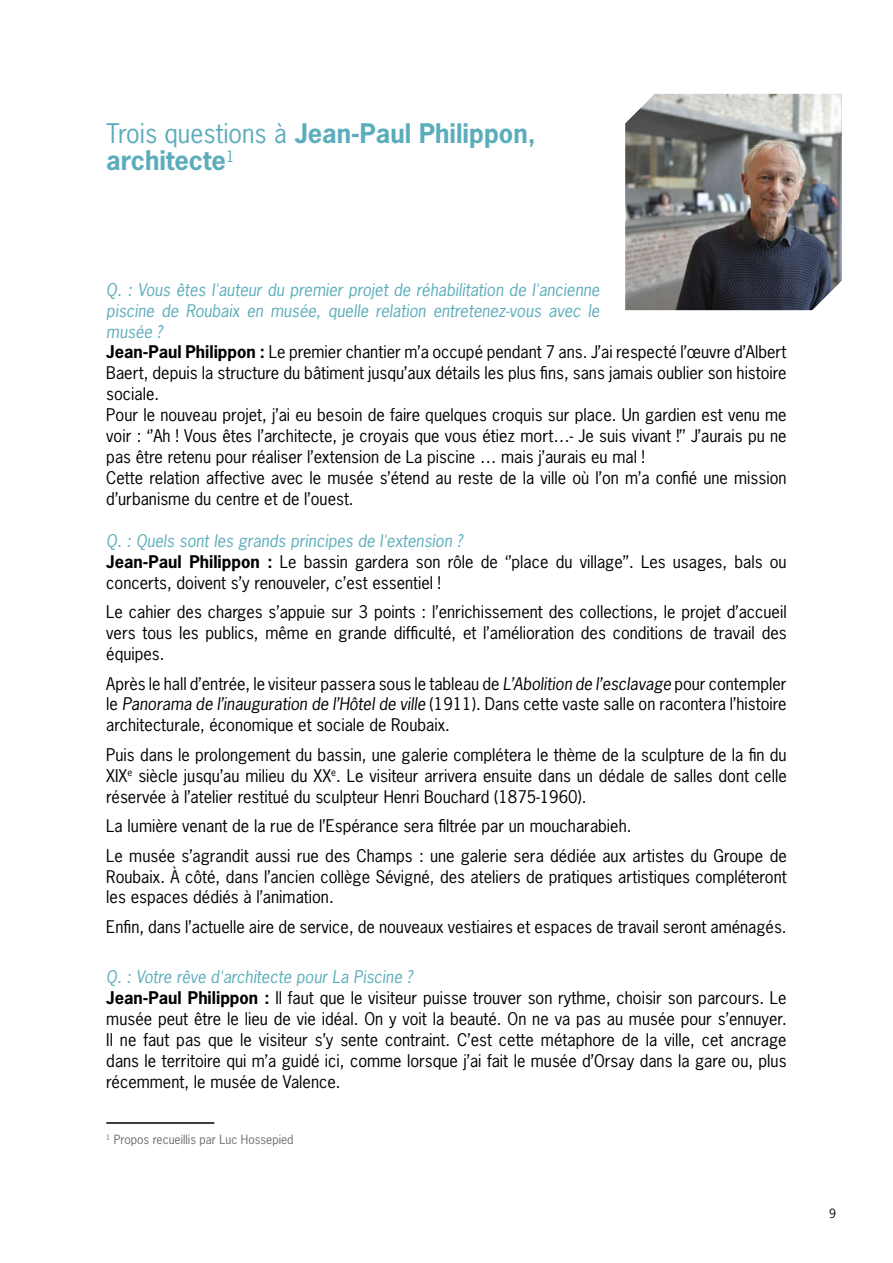
<style>
.page{position:relative;width:893px;height:1263px;background:#fff}
.page>*{position:absolute;margin:0;border:0;box-sizing:border-box;transform-origin:0 0}
.t1{font:700 25.35px/26.8px "News Gothic Std";color:#5cadbc}
.t2{font:16.5px/21px "News Gothic Std";color:#000}
.t3{font:12px "News Gothic Std";color:#6d6e71}
.t4{font:12px "News Gothic Std";color:#000}
.s1{font-weight:400}
.s2{font-style:italic;color:#5cadbc}
.s3{font-weight:700}
.s4{font-style:italic}
</style>
<div class="page">
<hr style="left:106px;top:1122px;width:108px;height:2px;background:#000">
<img style="left:625px;top:93px;width:217px;height:218px">
<h1 class="t1" style="left:106px;top:120px;width:431px"><span class="s1">Trois questions à</span> Jean-Paul Philippon, architecte<sup>1</sup></h1>
<p class="t2" style="left:106px;top:279px;width:682px"><span class="s2">Q. : Vous êtes l'auteur du premier projet de réhabilitation de l'ancienne<br>piscine de Roubaix en musée, quelle relation entretenez-vous avec le<br>musée ?<br></span><span class="s3">Jean-Paul Philippon :</span> Le premier chantier m’a occupé pendant 7 ans. J’ai respecté l’œuvre d’Albert Baert, depuis la structure du bâtiment jusqu’aux détails les plus fins, sans jamais oublier son histoire sociale.<br>Pour le nouveau projet, j’ai eu besoin de faire quelques croquis sur place. Un gardien est venu me voir : ‘’Ah ! Vous êtes l’architecte, je croyais que vous étiez mort…- Je suis vivant !’’ J’aurais pu ne pas être retenu pour réaliser l’extension de La piscine … mais j’aurais eu mal !<br>Cette relation affective avec le musée s’étend au reste de la ville où l’on m’a confié une mission d’urbanisme du centre et de l’ouest.</p>
<p class="t2" style="left:106px;top:530px;width:682px"><span class="s2">Q. : Quels sont les grands principes de l'extension ?<br></span><span class="s3">Jean-Paul Philippon :</span> Le bassin gardera son rôle de ‘’place du village’’. Les usages, bals ou concerts, doivent s’y renouveler, c’est essentiel !</p>
<p class="t2" style="left:106px;top:601px;width:682px;text-align:justify">Le cahier des charges s’appuie sur 3 points : l’enrichissement des collections, le projet d’accueil vers tous les publics, même en grande difficulté, et l’amélioration des conditions de travail des équipes.</p>
<p class="t2" style="left:106px;top:673px;width:682px;text-align:justify">Après le hall d’entrée, le visiteur passera sous le tableau de <span class="s4">L’Abolition de l’esclavage</span> pour contempler le <span class="s4">Panorama de l’inauguration de l’Hôtel de ville</span> (1911). Dans cette vaste salle on racontera l’histoire architecturale, économique et sociale de Roubaix.</p>
<p class="t2" style="left:106px;top:744px;width:682px;text-align:justify">Puis dans le prolongement du bassin, une galerie complétera le thème de la sculpture de la fin du XIX<sup>e</sup> siècle jusqu’au milieu du XX<sup>e</sup>. Le visiteur arrivera ensuite dans un dédale de salles dont celle réservée à l’atelier restitué du sculpteur Henri Bouchard (1875-1960).</p>
<p class="t2" style="left:106px;top:811px;width:682px;line-height:29.4px">La lumière venant de la rue de l’Espérance sera filtrée par un moucharabieh.<br>Le musée s’agrandit aussi rue des Champs : une galerie sera dédiée aux artistes du Groupe de</p>
<p class="t2" style="left:106px;top:866px;width:682px">Roubaix. À côté, dans l’ancien collège Sévigné, des ateliers de pratiques artistiques compléteront les espaces dédiés à l’animation.</p>
<p class="t2" style="left:106px;top:916px;width:682px">Enfin, dans l’actuelle aire de service, de nouveaux vestiaires et espaces de travail seront aménagés.</p>
<p class="t2" style="left:106px;top:966px;width:682px"><span class="s2">Q. : Votre rêve d'architecte pour La Piscine ?<br></span><span class="s3">Jean-Paul Philippon :</span> Il faut que le visiteur puisse trouver son rythme, choisir son parcours. Le musée peut être le lieu de vie idéal. On y voit la beauté. On ne va pas au musée pour s’ennuyer.<br>Il ne faut pas que le visiteur s’y sente contraint. C’est cette métaphore de la ville, cet ancrage dans le territoire qui m’a guidé ici, comme lorsque j’ai fait le musée d’Orsay dans la gare ou, plus récemment, le musée de Valence.</p>
<p class="t3" style="left:106px;top:1132px;width:189px"><sup>1</sup> Propos recueillis par Luc Hossepied</p>
<p class="t4" style="left:829px;top:1206px;width:8px">9</p>
</div>
